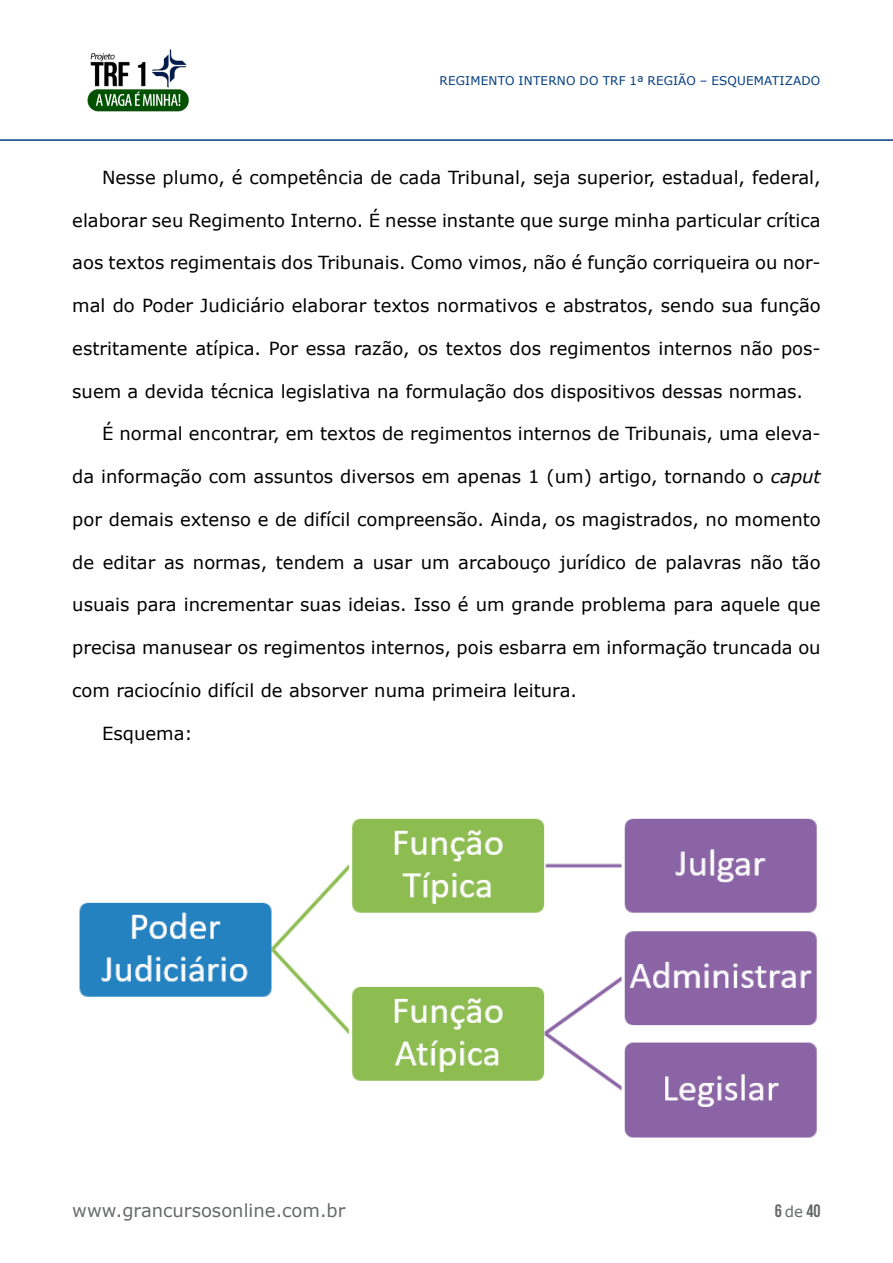
<style>
.page{position:relative;width:893px;height:1263px;background:#fff}
.page>*{position:absolute;margin:0;border:0;box-sizing:border-box;transform-origin:0 0}
.t1{font:18px "Verdana";color:#000}
.t2{font:18px "Verdana";color:#676a69}
.t3{font:700 18px "Bebas Neue";color:#676a69}
.t4{font:12px "Verdana";letter-spacing:.015em;color:#003c7d}
.s1{font-style:italic}
.s2{font-family:"Verdana";font-weight:400;font-size:15px}
</style>
<div class="page">
<hr style="left:0;top:139px;width:893px;height:2px;background:#003d7e">
<img style="left:87px;top:49px;width:102px;height:63px">
<img style="left:79px;top:818px;width:738px;height:320px">
<p class="t4" style="left:439px;top:73px;width:382px">REGIMENTO INTERNO DO TRF 1ª REGIÃO – ESQUEMATIZADO</p>
<p class="t1" style="left:102px;top:165px;width:720px">Nesse plumo, é competência de cada Tribunal, seja superior, estadual, federal,</p>
<p class="t1" style="left:72px;top:208px;width:750px">elaborar seu Regimento Interno. É nesse instante que surge minha particular crítica</p>
<p class="t1" style="left:72px;top:250px;width:750px">aos textos regimentais dos Tribunais. Como vimos, não é função corriqueira ou nor-</p>
<p class="t1" style="left:72px;top:293px;width:750px">mal do Poder Judiciário elaborar textos normativos e abstratos, sendo sua função</p>
<p class="t1" style="left:72px;top:336px;width:750px">estritamente atípica. Por essa razão, os textos dos regimentos internos não pos-</p>
<p class="t1" style="left:72px;top:379px;width:732px">suem a devida técnica legislativa na formulação dos dispositivos dessas normas.</p>
<p class="t1" style="left:102px;top:421px;width:720px">É normal encontrar, em textos de regimentos internos de Tribunais, uma eleva-</p>
<p class="t1" style="left:72px;top:464px;width:750px">da informação com assuntos diversos em apenas 1 (um) artigo, tornando o <span class="s1">caput</span></p>
<p class="t1" style="left:72px;top:507px;width:750px">por demais extenso e de difícil compreensão. Ainda, os magistrados, no momento</p>
<p class="t1" style="left:72px;top:550px;width:750px">de editar as normas, tendem a usar um arcabouço jurídico de palavras não tão</p>
<p class="t1" style="left:72px;top:592px;width:750px">usuais para incrementar suas ideias. Isso é um grande problema para aquele que</p>
<p class="t1" style="left:72px;top:635px;width:750px">precisa manusear os regimentos internos, pois esbarra em informação truncada ou</p>
<p class="t1" style="left:72px;top:678px;width:506px">com raciocínio difícil de absorver numa primeira leitura.</p>
<p class="t1" style="left:102px;top:721px;width:92px">Esquema:</p>
<p class="t2" style="left:72px;top:1198px;width:275px">www.grancursosonline.com.br</p>
<p class="t3" style="left:775px;top:1201px;width:47px">6 <span class="s2">de</span> 40</p>
</div>
